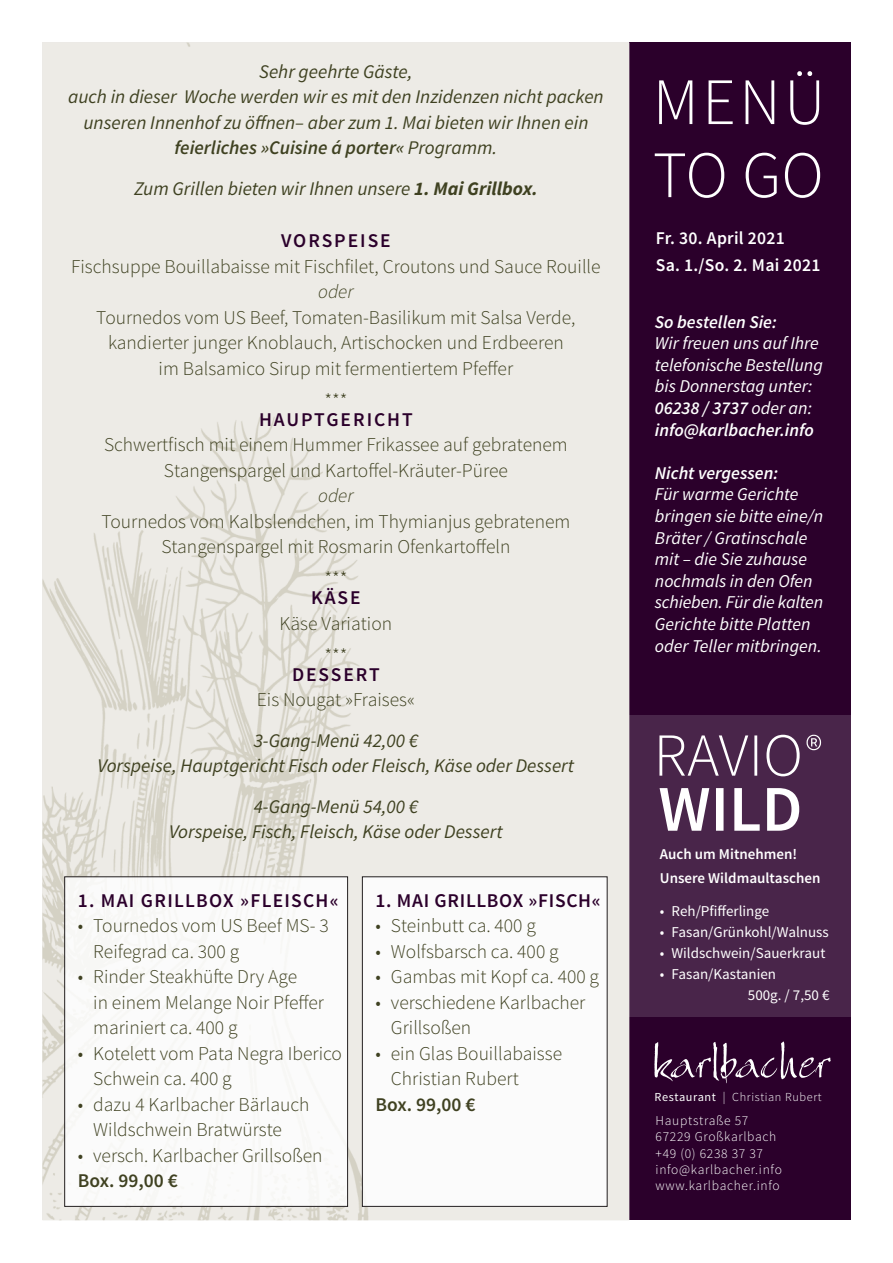
<style>
.page{position:relative;width:893px;height:1263px;background:#fff}
.page>*{position:absolute;margin:0;border:0;box-sizing:border-box;transform-origin:0 0}
.t1{font:300 66.3px/73.1px "Source Sans Pro";letter-spacing:.055em;color:#fff}
.t2{font:300 19.5px/25.5px "Source Sans Pro";color:#3f4121}
.t3{font:600 19.5px "Source Sans Pro";letter-spacing:.1em;color:#2b002b}
.t4{font:600 19.5px "Source Sans Pro";letter-spacing:.07em;color:#2b002b}
.t5{font:600 19.5px "Source Sans Pro";color:#3f4121}
.t6{font:600 19.5px "Source Sans Pro";letter-spacing:.035em;color:#2b002b}
.t7{font:italic 300 19.5px "Source Sans Pro";color:#3f4121}
.t8{font:italic 19.35px/25.5px "Source Sans Pro";color:#3f4121;text-align:center}
.t9{font:italic 18px/21.6px "Source Sans Pro";color:#fff}
.t10{font:600 18px/27px "Source Sans Pro";letter-spacing:.015em;color:#fff}
.t11{font:italic 600 18px "Source Sans Pro";color:#fff}
.t12{font:15px/21px "Source Sans Pro";color:#fff}
.t13{font:600 15px/24px "Source Sans Pro";color:#fff}
.t14{font:300 13.5px/16.2px "Source Sans Pro";letter-spacing:.05em;color:#fff}
.t15{font:300 12.3px "Source Sans Pro";letter-spacing:.05em;color:#fff}
.s1{font-weight:600}
.s2{font-weight:700}
.s3{font-weight:400}
</style>
<div class="page">
<div style="left:629px;top:43px;width:221px;height:1177px;background:#2b002b"></div>
<div style="left:629px;top:715px;width:221px;height:302px;background:#49254a"></div>
<img style="left:42px;top:43px;width:587px;height:1177px">
<svg style="left:654px;top:1042px;width:177px;height:41px"></svg>
<svg style="left:659px;top:788px;width:140px;height:43px"></svg>
<svg style="left:659px;top:735px;width:141px;height:41px"></svg>
<svg style="left:806px;top:735px;width:15px;height:15px"></svg>
<img style="left:66px;top:878px;width:280px;height:327px">
<div style="left:64px;top:876px;width:284px;height:331px;border:1px solid #231f20"></div>
<img style="left:364px;top:878px;width:241px;height:327px">
<div style="left:362px;top:876px;width:245px;height:331px;border:1px solid #231f20"></div>
<p class="t8" style="left:68px;top:60px;width:537px">Sehr geehrte Gäste,<br>auch in dieser Woche werden wir es mit den Inzidenzen nicht packen unseren Innenhof zu öffnen– aber zum 1. Mai bieten wir Ihnen ein <span class="s1">feierliches »Cuisine á porter«</span> Programm.</p>
<p class="t8" style="left:134px;top:177px;width:405px">Zum Grillen bieten wir Ihnen unsere <span class="s2">1. Mai Grillbox.</span></p>
<p class="t3" style="left:281px;top:229px;width:111px">VORSPEISE</p>
<p class="t2" style="left:71px;top:255px;width:531px">Fischsuppe Bouillabaisse mit Fischfilet, Croutons und Sauce Rouille</p>
<p class="t7" style="left:318px;top:280px;width:37px">oder</p>
<p class="t2" style="left:96px;top:306px;width:481px;text-align:center">Tournedos vom US Beef, Tomaten-Basilikum mit Salsa Verde, kandierter junger Knoblauch, Artischocken und Erdbeeren im Balsamico Sirup mit fermentiertem Pfeffer</p>
<p class="t2" style="left:324px;top:389px;width:25px">***</p>
<p class="t3" style="left:259px;top:407px;width:155px">HAUPTGERICHT</p>
<p class="t2" style="left:104px;top:434px;width:465px;text-align:center">Schwertfisch mit einem Hummer Frikassee auf gebratenem<br>Stangenspargel und Kartoffel-Kräuter-Püree</p>
<p class="t7" style="left:318px;top:484px;width:37px">oder</p>
<p class="t2" style="left:101px;top:510px;width:470px;text-align:center">Tournedos vom Kalbslendchen, im Thymianjus gebratenem<br>Stangenspargel mit Rosmarin Ofenkartoffeln</p>
<p class="t2" style="left:324px;top:568px;width:25px">***</p>
<p class="t4" style="left:311px;top:586px;width:51px">KÄSE</p>
<p class="t2" style="left:280px;top:609px;width:114px;line-height:32px;text-align:center">Käse Variation ***</p>
<p class="t3" style="left:292px;top:662px;width:89px">DESSERT</p>
<p class="t2" style="left:257px;top:689px;width:159px">Eis Nougat »Fraises«</p>
<p class="t8" style="left:98px;top:729px;width:478px">3-Gang-Menü 42,00 €<br>Vorspeise, Hauptgericht Fisch oder Fleisch, Käse oder Dessert</p>
<p class="t8" style="left:169px;top:795px;width:335px">4-Gang-Menü 54,00 €<br>Vorspeise, Fisch, Fleisch, Käse oder Dessert</p>
<p class="t4" style="left:78px;top:889px;width:262px">1. MAI GRILLBOX »FLEISCH«</p>
<p class="t2" style="left:93px;top:915px;width:237px;text-indent:-15px">• Tournedos vom US Beef MS- 3<br>Reifegrad ca. 300 g</p>
<p class="t2" style="left:93px;top:966px;width:232px;text-indent:-15px">• Rinder Steakhüfte Dry Age<br>in einem Melange Noir Pfeffer mariniert ca. 400 g</p>
<p class="t2" style="left:93px;top:1042px;width:250px;text-indent:-15px">• Kotelett vom Pata Negra Iberico<br>Schwein ca. 400 g</p>
<p class="t2" style="left:93px;top:1093px;width:218px;text-indent:-15px">• dazu 4 Karlbacher Bärlauch<br>Wildschwein Bratwürste</p>
<p class="t2" style="left:78px;top:1144px;width:246px">• versch. Karlbacher Grillsoßen</p>
<p class="t5" style="left:78px;top:1169px;width:102px">Box. 99,00 €</p>
<p class="t6" style="left:375px;top:889px;width:227px">1. MAI GRILLBOX »FISCH«</p>
<p class="t2" style="left:375px;top:915px;width:162px">• Steinbutt ca. 400 g</p>
<p class="t2" style="left:375px;top:940px;width:185px">• Wolfsbarsch ca. 400 g</p>
<p class="t2" style="left:375px;top:966px;width:225px">• Gambas mit Kopf ca. 400 g</p>
<p class="t2" style="left:391px;top:991px;width:196px;text-indent:-15px">• verschiedene Karlbacher<br>Grillsoßen</p>
<p class="t2" style="left:391px;top:1042px;width:173px;text-indent:-15px">• ein Glas Bouillabaisse<br>Christian Rubert</p>
<p class="t5" style="left:375px;top:1093px;width:102px">Box. 99,00 €</p>
<h1 class="t1" style="left:653px;top:71px;width:174px">MENÜ<br>TO GO</h1>
<p class="t10" style="left:656px;top:225px;width:166px">Fr. 30. April 2021<br>Sa. 1./So. 2. Mai 2021</p>
<p class="t11" style="left:655px;top:311px;width:123px">So bestellen Sie:</p>
<p class="t9" style="left:655px;top:334px;width:169px">Wir freuen uns auf Ihre telefonische Bestellung bis Donnerstag unter:<br><span class="s1">06238 / 3737</span> oder an: <span class="s1">info@karlbacher.info</span></p>
<p class="t11" style="left:655px;top:462px;width:125px">Nicht vergessen:</p>
<p class="t9" style="left:655px;top:485px;width:170px">Für warme Gerichte bringen sie bitte eine/n<br>Bräter / Gratinschale mit – die Sie zuhause nochmals in den Ofen schieben. Für die kalten<br>Gerichte bitte Platten oder Teller mitbringen.</p>
<p class="t13" style="left:660px;top:842px;width:162px">Auch um Mitnehmen!<br>Unsere Wildmaultaschen</p>
<p class="t12" style="left:660px;top:902px;width:111px">• Reh/Pfifferlinge</p>
<p class="t12" style="left:660px;top:923px;width:170px">• Fasan/Grünkohl/Walnuss</p>
<p class="t12" style="left:660px;top:944px;width:167px">• Wildschwein/Sauerkraut</p>
<p class="t12" style="left:748px;top:965px;width:83px;text-indent:-88px">• Fasan/Kastanien<br>500g. / 7,50 €</p>
<p class="t15" style="left:654px;top:1092px;width:169px"><span class="s3">Restaurant</span> | Christian Rubert</p>
<p class="t14" style="left:655px;top:1114px;width:128px">Hauptstraße 57<br>67229 Großkarlbach +49 (0) 6238 37 37 info@karlbacher.info www.karlbacher.info</p>
</div>
